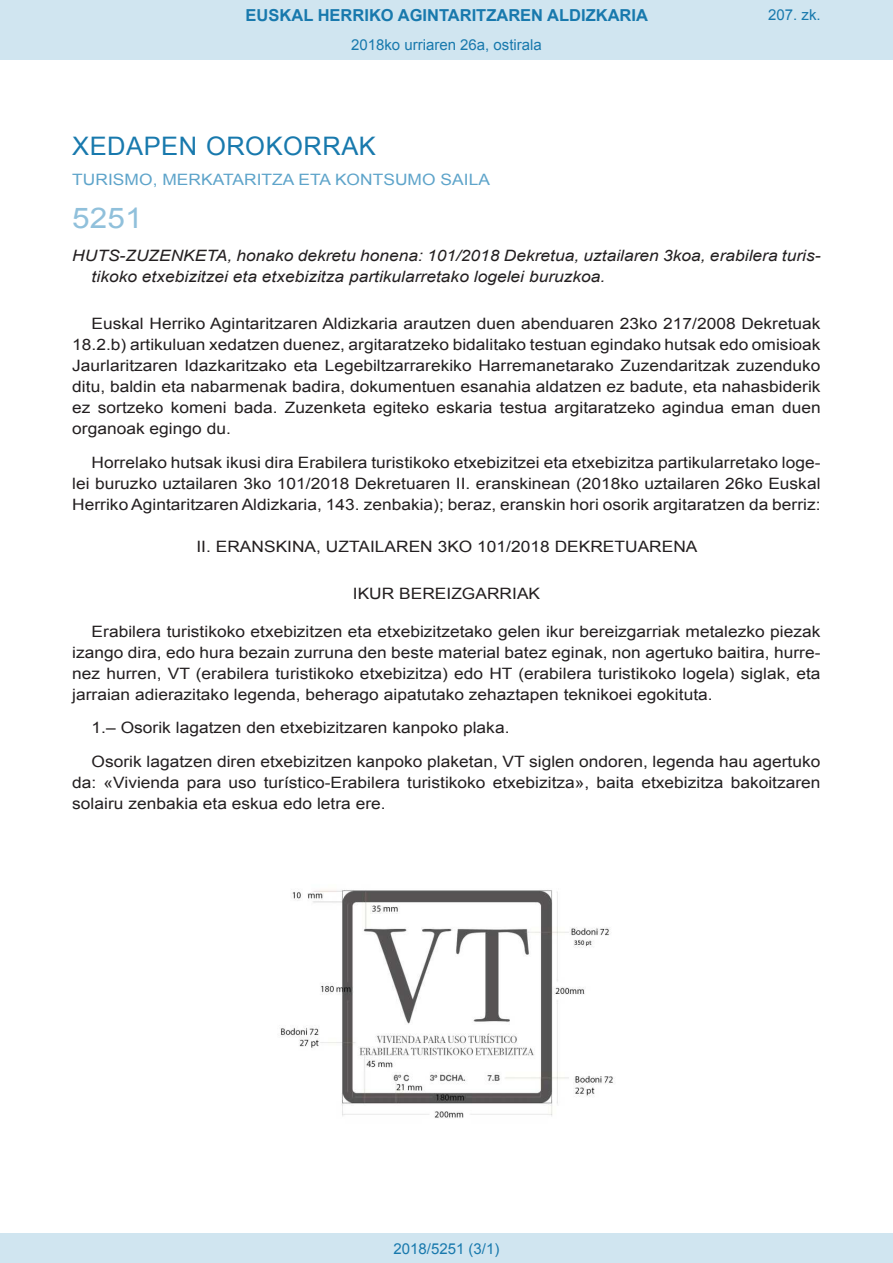
<style>
.page{position:relative;width:893px;height:1263px;background:#fff}
.page>*{position:absolute;margin:0;border:0;box-sizing:border-box;transform-origin:0 0}
.BOPVOrden{font:28.5px "Arial";color:#90c0db;scale:1.11 1}
.BOPVSeccion{font:25.5px "Arial";letter-spacing:.02em;color:#1879ad}
.t1{font:700 16.5px "Arial";color:#1879ad}
.BOPVDetalle{font:15.6px/21px "Arial";color:#231f20;text-align:justify;scale:1.11 1}
.BOPVTitulo{font:italic 15.6px/21px "Arial";color:#231f20;scale:1.11 1}
.BOPVClave{font:15.6px "Arial";color:#231f20;scale:1.11 1}
.BOPVOrganismo{font:15.6px "Arial";letter-spacing:.005em;color:#5ea4ca;scale:1.11 1}
.Paginacion_Centro{font:15px "Arial";color:#1879ad}
</style>
<div class="page">
<div style="left:0;top:0;width:893px;height:60px;background:#d0e5f0"></div>
<div style="left:0;top:1233px;width:893px;height:30px;background:#d0e5f0"></div>
<img style="left:280px;top:890px;width:333px;height:228px">
<p class="t1" style="left:246px;top:4px;width:404px">EUSKAL HERRIKO AGINTARITZAREN ALDIZKARIA</p>
<p class="Paginacion_Centro" style="left:351px;top:35px;width:192px">2018ko urriaren 26a, ostirala</p>
<p class="Paginacion_Centro" style="left:768px;top:5px;width:54px">207. zk.</p>
<p class="BOPVSeccion" style="left:72px;top:129px;width:305px">XEDAPEN OROKORRAK</p>
<p class="BOPVOrganismo" style="left:72px;top:169px;width:378px">TURISMO, MERKATARITZA ETA KONTSUMO SAILA</p>
<p class="BOPVOrden" style="left:72px;top:199px;width:65px">5251</p>
<p class="BOPVTitulo" style="left:92px;top:246px;width:658px;text-indent:-19px">HUTS-ZUZENKETA, honako dekretu honena: 101/2018 Dekretua, uztailaren 3koa, erabilera turis&shy;tikoko etxebizitzei eta etxebizitza partikularretako logelei buruzkoa.</p>
<p class="BOPVDetalle" style="left:72px;top:313px;width:676px;text-indent:19px">Euskal Herriko Agintaritzaren Aldizkaria arautzen duen abenduaren 23ko 217/2008 Dekretuak 18.2.b) artikuluan xedatzen duenez, argitaratzeko bidalitako testuan egindako hutsak edo omisioak Jaurlaritzaren Idazkaritzako eta Legebiltzarrarekiko Harremanetarako Zuzendaritzak zuzenduko ditu, baldin eta nabarmenak badira, dokumentuen esanahia aldatzen ez badute, eta nahasbiderik ez sortzeko komeni bada. Zuzenketa egiteko eskaria testua argitaratzeko agindua eman duen organoak egingo du.</p>
<p class="BOPVDetalle" style="left:72px;top:452px;width:676px;text-indent:19px">Horrelako hutsak ikusi dira Erabilera turistikoko etxebizitzei eta etxebizitza partikularretako loge&shy;lei buruzko uztailaren 3ko 101/2018 Dekretuaren II. eranskinean (2018ko uztailaren 26ko Euskal Herriko Agintaritzaren Aldizkaria, 143. zenbakia); beraz, eranskin hori osorik argitaratzen da berriz:</p>
<p class="BOPVClave" style="left:196px;top:536px;width:453px">II. ERANSKINA, UZTAILAREN 3KO 101/2018 DEKRETUARENA</p>
<p class="BOPVClave" style="left:353px;top:583px;width:170px">IKUR BEREIZGARRIAK</p>
<p class="BOPVDetalle" style="left:72px;top:621px;width:676px;text-indent:19px">Erabilera turistikoko etxebizitzen eta etxebizitzetako gelen ikur bereizgarriak metalezko piezak izango dira, edo hura bezain zurruna den beste material batez eginak, non agertuko baitira, hurre&shy;nez hurren, VT (erabilera turistikoko etxebizitza) edo HT (erabilera turistikoko logela) siglak, eta jarraian adierazitako legenda, beherago aipatutako zehaztapen teknikoei egokituta.</p>
<p class="BOPVDetalle" style="left:92px;top:717px;width:378px">1.– Osorik lagatzen den etxebizitzaren kanpoko plaka.</p>
<p class="BOPVDetalle" style="left:72px;top:751px;width:676px;text-indent:19px">Osorik lagatzen diren etxebizitzen kanpoko plaketan, VT siglen ondoren, legenda hau agertuko da: «Vivienda para uso turístico-Erabilera turistikoko etxebizitza», baita etxebizitza bakoitzaren solairu zenbakia eta eskua edo letra ere.</p>
<p class="Paginacion_Centro" style="left:393px;top:1238px;width:107px">2018/5251 (3/1)</p>
</div>
